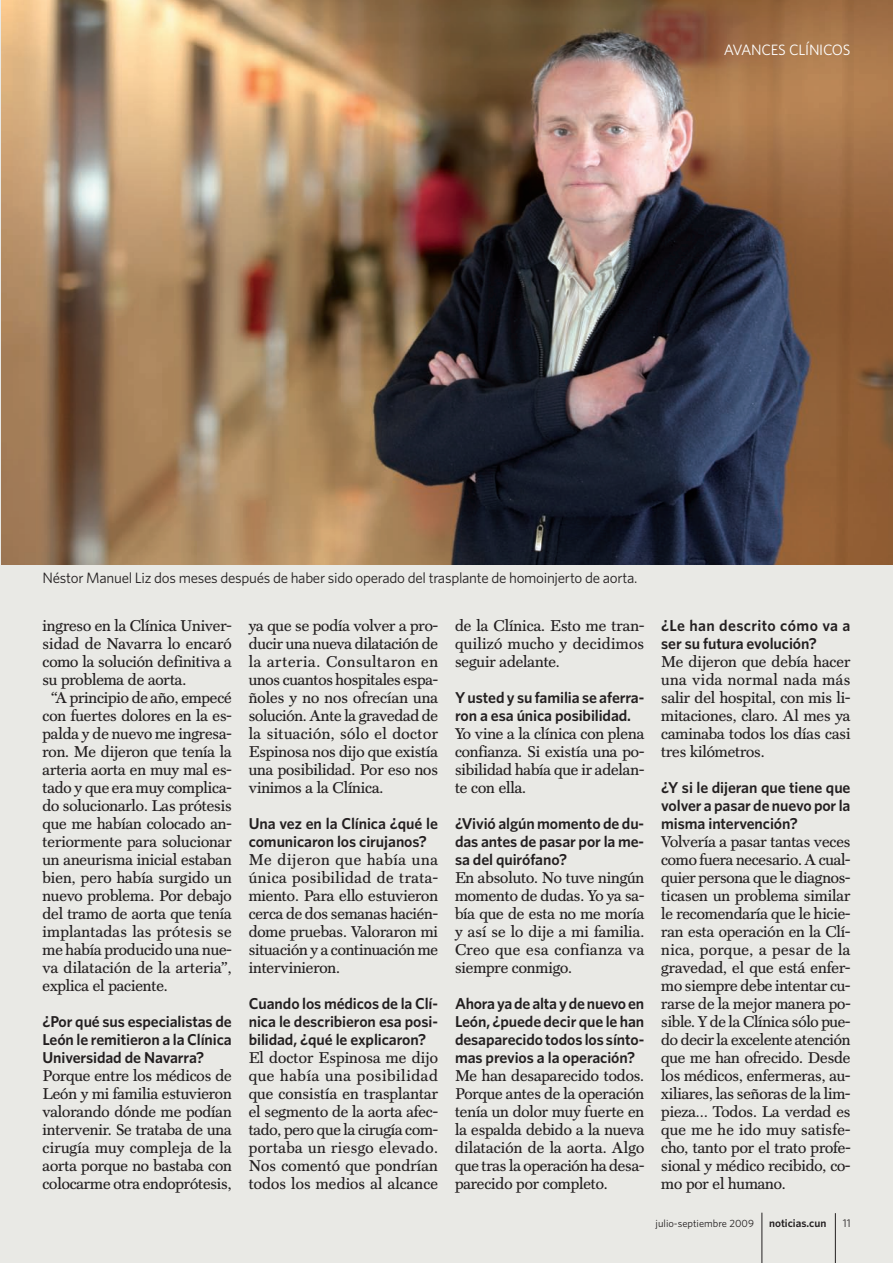
<style>
.page{position:relative;width:893px;height:1263px;background:#e9e9e5}
.page>*{position:absolute;margin:0;border:0;box-sizing:border-box;transform-origin:0 0}
.t1{font:15.75px/18px "Scotch FB Text";letter-spacing:-.005em;color:#231f20;text-align:justify}
.t2{font:600 15.75px/18px "Whitney";letter-spacing:-.005em;color:#231f20;text-align:justify}
.t3{font:15.75px "Scotch FB Text";letter-spacing:.015em;color:#231f20}
.t4{font:15px "Whitney";letter-spacing:-.02em;color:#231f20}
.t5{font:15px "Whitney";letter-spacing:-.02em;color:#fff}
.t6{font:600 11.25px "Whitney";color:#231f20}
.t7{font:11.25px "Whitney";color:#231f20}
.t8{font:10.5px "Whitney";color:#231f20}
</style>
<div class="page">
<hr style="left:835px;top:1213px;width:1px;height:50px;background:#231f20">
<hr style="left:762px;top:1213px;width:1px;height:50px;background:#231f20">
<img style="left:1px;top:0;width:892px;height:565px">
<p class="t5" style="left:724px;top:41px;width:128px">AVANCES CLÍNICOS</p>
<p class="t4" style="left:43px;top:569px;width:596px">Néstor Manuel Liz dos meses después de haber sido operado del trasplante de homoinjerto de aorta.</p>
<p class="t1" style="left:455px;top:616px;width:191px">de la Clínica. Esto me tran&shy;quilizó mucho y decidimos seguir adelante.</p>
<p class="t2" style="left:455px;top:688px;width:191px">Y usted y su familia se aferra&shy;ron a esa única posibilidad.</p>
<p class="t1" style="left:455px;top:724px;width:191px">Yo vine a la clínica con plena confianza. Si existía una po&shy;sibilidad había que ir adelan&shy;te con ella.</p>
<p class="t2" style="left:455px;top:814px;width:191px">¿Vivió algún momento de du&shy;das antes de pasar por la me&shy;sa del quirófano?</p>
<p class="t1" style="left:455px;top:868px;width:191px">En absoluto. No tuve ningún momento de dudas. Yo ya sa&shy;bía que de esta no me moría y así se lo dije a mi familia.<br>Creo que esa confianza va siempre conmigo.</p>
<p class="t2" style="left:455px;top:994px;width:191px">Ahora ya de alta y de nuevo en León, ¿puede decir que le han desaparecido todos los sínto&shy;mas previos a la operación?</p>
<p class="t1" style="left:455px;top:1066px;width:191px">Me han desaparecido todos.<br>Porque antes de la operación tenía un dolor muy fuerte en la espalda debido a la nueva dilatación de la aorta. Algo que tras la operación ha desa&shy;parecido por completo.</p>
<p class="t1" style="left:43px;top:616px;width:191px">ingreso en la Clínica Univer-</p>
<p class="t1" style="left:43px;top:634px;width:191px">sidad de Navarra lo encaró</p>
<p class="t1" style="left:43px;top:652px;width:191px">como la solución definitiva a</p>
<p class="t1" style="left:43px;top:670px;width:145px">su problema de aorta.</p>
<p class="t1" style="left:51px;top:688px;width:182px">“A principio de año, empecé</p>
<p class="t1" style="left:43px;top:706px;width:191px">con fuertes dolores en la es-</p>
<p class="t1" style="left:43px;top:724px;width:191px">palda y de nuevo me ingresa-</p>
<p class="t1" style="left:43px;top:742px;width:191px">ron. Me dijeron que tenía la</p>
<p class="t1" style="left:43px;top:760px;width:191px">arteria aorta en muy mal es-</p>
<p class="t1" style="left:43px;top:778px;width:191px">tado y que era muy complica-</p>
<p class="t1" style="left:43px;top:796px;width:191px">do solucionarlo. Las prótesis</p>
<p class="t1" style="left:43px;top:814px;width:191px">que me habían colocado an-</p>
<p class="t1" style="left:43px;top:832px;width:191px">teriormente para solucionar</p>
<p class="t1" style="left:43px;top:850px;width:191px">un aneurisma inicial estaban</p>
<p class="t1" style="left:43px;top:868px;width:191px">bien, pero había surgido un</p>
<p class="t1" style="left:43px;top:886px;width:191px">nuevo problema. Por debajo</p>
<p class="t1" style="left:43px;top:904px;width:191px">del tramo de aorta que tenía</p>
<p class="t3" style="left:43px;top:922px;width:191px">implantadas las prótesis se</p>
<p class="t1" style="left:43px;top:940px;width:191px">me había producido una nue-</p>
<p class="t1" style="left:43px;top:958px;width:191px">va dilatación de la arteria”,</p>
<p class="t1" style="left:43px;top:976px;width:127px">explica el paciente.</p>
<p class="t2" style="left:43px;top:1012px;width:191px">¿Por qué sus especialistas de León le remitieron a la Clínica Universidad de Navarra?</p>
<p class="t1" style="left:43px;top:1066px;width:191px">Porque entre los médicos de León y mi familia estuvieron valorando dónde me podían intervenir. Se trataba de una cirugía muy compleja de la aorta porque no bastaba con colocarme otra endoprótesis,</p>
<p class="t1" style="left:249px;top:616px;width:191px">ya que se podía volver a pro&shy;ducir una nueva dilatación de la arteria. Consultaron en unos cuantos hospitales espa&shy;ñoles y no nos ofrecían una solución. Ante la gravedad de la situación, sólo el doctor Espinosa nos dijo que existía una posibilidad. Por eso nos vinimos a la Clínica.</p>
<p class="t2" style="left:249px;top:814px;width:191px">Una vez en la Clínica ¿qué le comunicaron los cirujanos?</p>
<p class="t1" style="left:249px;top:850px;width:191px">Me dijeron que había una única posibilidad de trata&shy;miento. Para ello estuvieron cerca de dos semanas hacién&shy;dome pruebas. Valoraron mi situación y a continuación me intervinieron.</p>
<p class="t2" style="left:249px;top:994px;width:191px">Cuando los médicos de la Clí&shy;nica le describieron esa posi&shy;bilidad, ¿qué le explicaron?</p>
<p class="t1" style="left:249px;top:1048px;width:191px">El doctor Espinosa me dijo que había una posibilidad que consistía en trasplantar el segmento de la aorta afec&shy;tado, pero que la cirugía com&shy;portaba un riesgo elevado.<br>Nos comentó que pondrían todos los medios al alcance</p>
<p class="t2" style="left:661px;top:616px;width:191px">¿Le han descrito cómo va a ser su futura evolución?</p>
<p class="t1" style="left:661px;top:652px;width:191px">Me dijeron que debía hacer una vida normal nada más salir del hospital, con mis li&shy;mitaciones, claro. Al mes ya caminaba todos los días casi tres kilómetros.</p>
<p class="t2" style="left:661px;top:778px;width:191px">¿Y si le dijeran que tiene que volver a pasar de nuevo por la misma intervención?</p>
<p class="t1" style="left:661px;top:832px;width:191px">Volvería a pasar tantas veces como fuera necesario. A cual&shy;quier persona que le diagnos&shy;ticasen un problema similar le recomendaría que le hicie&shy;ran esta operación en la Clí&shy;nica, porque, a pesar de la gravedad, el que está enfer&shy;mo siempre debe intentar cu&shy;rarse de la mejor manera po&shy;sible. Y de la Clínica sólo pue&shy;do decir la excelente atención que me han ofrecido. Desde los médicos, enfermeras, au&shy;xiliares, las señoras de la lim&shy;pieza… Todos. La verdad es que me he ido muy satisfe&shy;cho, tanto por el trato profe&shy;sional y médico recibido, co&shy;mo por el humano.</p>
<p class="t8" style="left:656px;top:1217px;width:100px">julio-septiembre 2009</p>
<p class="t6" style="left:769px;top:1216px;width:59px">noticias.cun</p>
<p class="t7" style="left:843px;top:1216px;width:9px">11</p>
</div>
